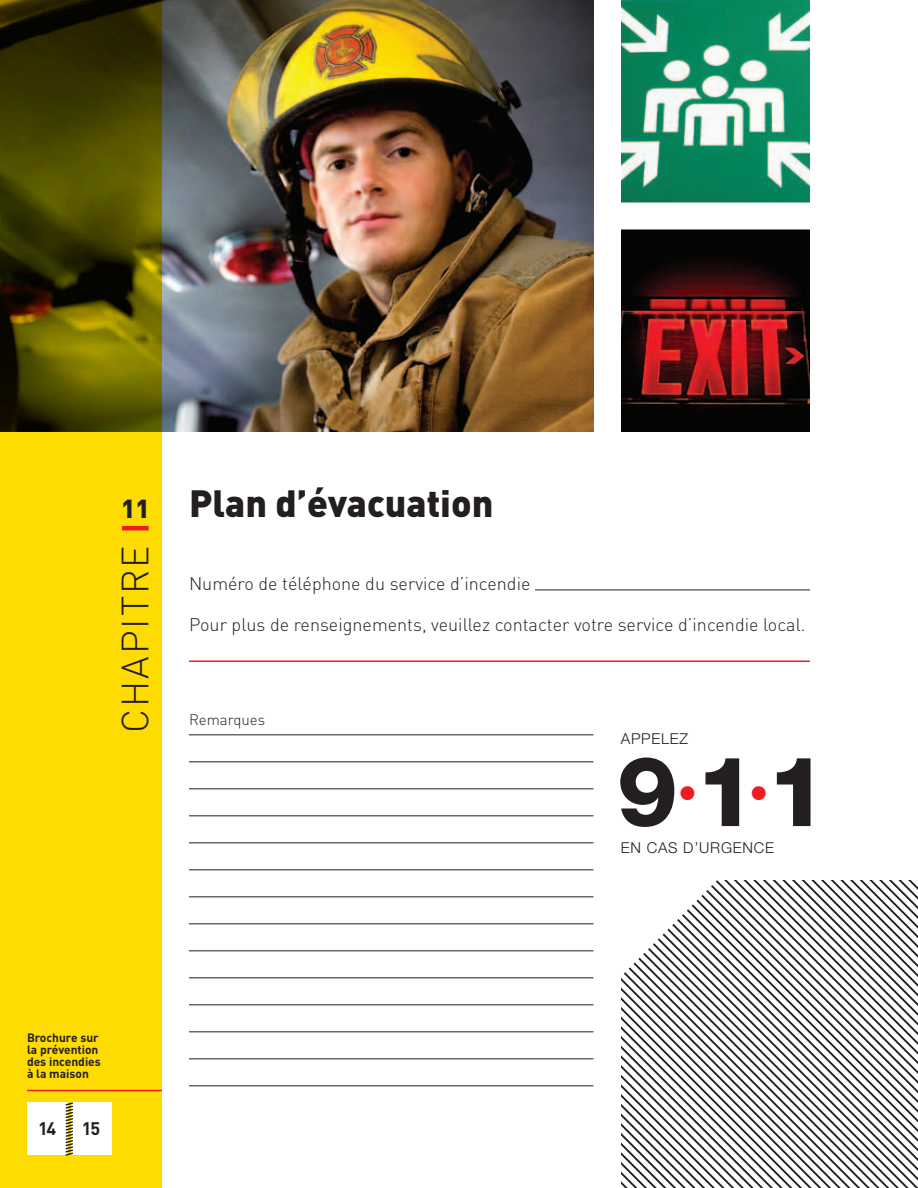
<style>
.page{position:relative;width:918px;height:1188px;background:#fff}
.page>*{position:absolute;margin:0;border:0;box-sizing:border-box;transform-origin:0 0}
.t1{font:800 97.05px "Helvetica Neue LT Std";color:#231f20}
.t2{font:800 38.85px "Helvetica Neue LT Std";color:#ee1d23}
.t3{font:900 37.5px "DIN";color:#231f20}
.t4{font:300 37.5px "DIN";letter-spacing:.05em;color:#231f20}
.t5{font:900 25.8px "DIN";color:#231f20}
.t6{font:300 18px "DIN";color:#231f20}
.t7{font:700 18px "DIN";color:#231f20}
.t8{font:300 15px "Helvetica Neue LT Std";letter-spacing:.05em;color:#231f20}
.t9{font:300 15px "DIN";color:#231f20}
.t10{font:700 12px/12px "DIN";color:#231f20}
.s1{font-size:97.05px;color:#231f20}
</style>
<div class="page">
<img style="left:162px;top:0;width:432px;height:432px">
<img style="left:621px;top:230px;width:189px;height:202px">
<img style="left:621px;top:0;width:189px;height:202px">
<svg style="left:0;top:0;width:162px;height:1188px;background:#baa200"></svg>
<hr style="left:122px;top:526px;width:27px;height:4px;background:#ee1d23">
<div style="left:27px;top:1102px;width:40px;height:53px;background:#fff"></div>
<div style="left:71px;top:1102px;width:40px;height:53px;background:#fff"></div>
<svg style="left:64px;top:1101px;width:10px;height:56px"></svg>
<hr style="left:189px;top:661px;width:621px;height:1px;background:#ee1d23">
<hr style="left:535px;top:590px;width:275px;height:1px;background:#231f20">
<hr style="left:189px;top:734px;width:405px;height:1px;background:#231f20">
<hr style="left:189px;top:761px;width:405px;height:1px;background:#231f20">
<hr style="left:189px;top:788px;width:405px;height:1px;background:#231f20">
<hr style="left:189px;top:815px;width:405px;height:1px;background:#231f20">
<hr style="left:189px;top:842px;width:405px;height:1px;background:#231f20">
<hr style="left:189px;top:869px;width:405px;height:1px;background:#231f20">
<hr style="left:189px;top:896px;width:405px;height:1px;background:#231f20">
<hr style="left:189px;top:923px;width:405px;height:1px;background:#231f20">
<hr style="left:189px;top:950px;width:405px;height:1px;background:#231f20">
<hr style="left:189px;top:977px;width:405px;height:1px;background:#231f20">
<hr style="left:189px;top:1004px;width:405px;height:1px;background:#231f20">
<hr style="left:189px;top:1031px;width:405px;height:1px;background:#231f20">
<hr style="left:189px;top:1058px;width:405px;height:1px;background:#231f20">
<hr style="left:189px;top:1085px;width:405px;height:1px;background:#231f20">
<svg style="left:621px;top:880px;width:297px;height:308px"></svg>
<hr style="left:27px;top:1090px;width:135px;height:1px;background:#ee1d23">
<h3 class="t5" style="left:121px;top:491px;width:30px">11</h3>
<h3 class="t4" style="left:112px;top:733px;width:189px;rotate:-90deg">CHAPITRE</h3>
<h3 class="t3" style="left:189px;top:479px;width:306px">Plan d’évacuation</h3>
<p class="t6" style="left:189px;top:573px;width:343px">Numéro de téléphone du service d’incendie</p>
<p class="t6" style="left:189px;top:613px;width:618px">Pour plus de renseignements, veuillez contacter votre service d’incendie local.</p>
<p class="t9" style="left:189px;top:711px;width:78px">Remarques</p>
<p class="t8" style="left:621px;top:729px;width:69px">APPELEZ</p>
<h1 class="t1" style="left:617px;top:734px;width:63px">9</h1>
<h2 class="t2" style="left:678px;top:770px;width:92px">•<span class="s1">1</span>•</h2>
<h1 class="t1" style="left:767px;top:734px;width:63px">1</h1>
<p class="t8" style="left:621px;top:839px;width:155px">EN CAS D’URGENCE</p>
<p class="t10" style="left:27px;top:1031px;width:75px">Brochure sur la prévention des incendies à la maison</p>
<p class="t7" style="left:38px;top:1117px;width:20px">14</p>
<p class="t7" style="left:82px;top:1117px;width:20px">15</p>
</div>
